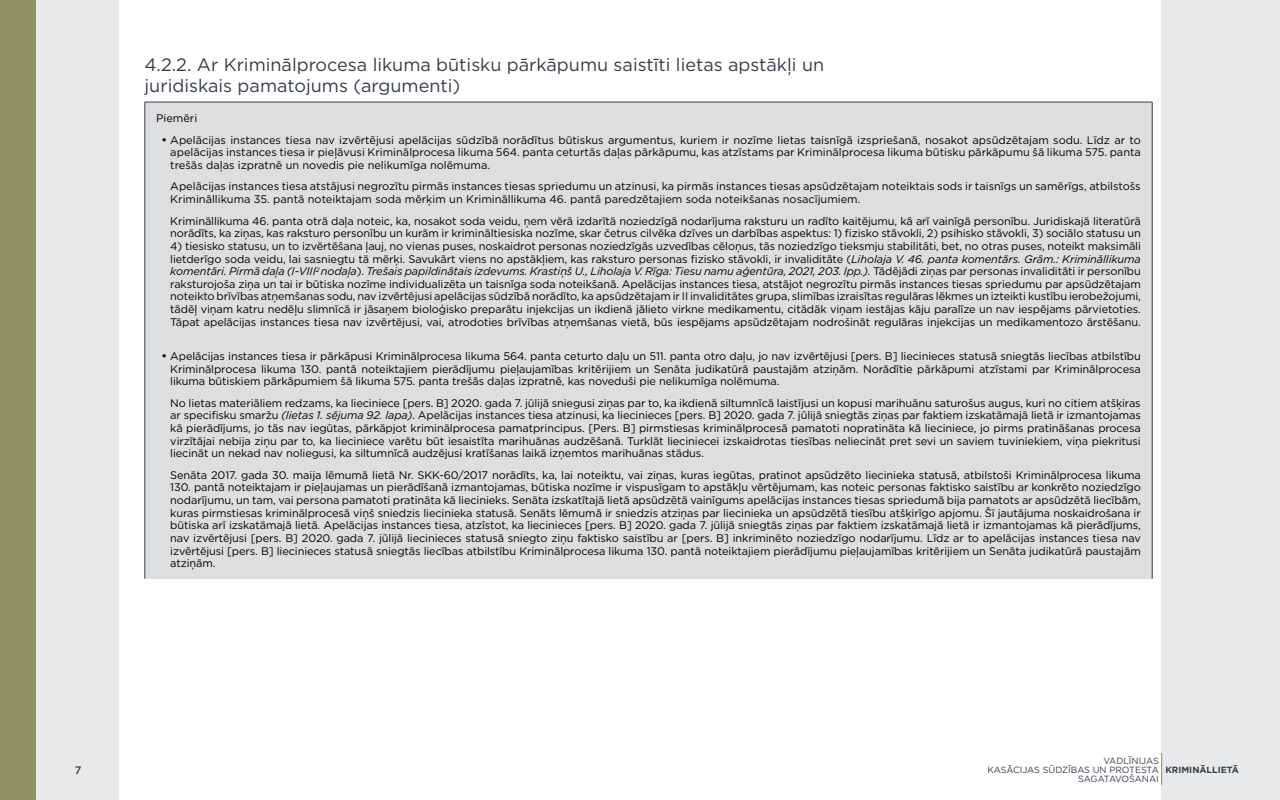
<style>
.page{position:relative;width:1280px;height:800px;background:#fff}
.page>*{position:absolute;margin:0;border:0;box-sizing:border-box;transform-origin:0 0}
._3_limenis_virsrakst{font:18px/20.7px "Gotham";color:#343e49}
.List_Paragraph{font:11px/12.6px "Gotham";letter-spacing:-.01em;color:#000;text-align:justify}
.t1{font:500 10.9px "Gotham";color:#343e49}
.t2{font:9px/9px "Gotham";letter-spacing:-.005em;color:#343e49;text-align:right}
.t3{font:700 9px "Gotham";color:#343e49}
.s1{font-style:italic}
</style>
<div class="page">
<div style="left:0;top:0;width:119px;height:800px;background:#e8e9ea"></div>
<div style="left:0;top:0;width:36px;height:800px;background:#8f9265"></div>
<div style="left:1162px;top:0;width:118px;height:800px;background:#e8e9ea"></div>
<hr style="left:1161px;top:753px;width:1px;height:32px;background:#8f9265">
<div style="left:145px;top:102px;width:1007px;height:477px;background:#dddee0"></div>
<hr style="left:145px;top:102px;width:1007px;height:1px;background:#343e49">
<hr style="left:145px;top:102px;width:1px;height:477px;background:#343e49">
<hr style="left:1152px;top:102px;width:1px;height:477px;background:#343e49">
<p class="_3_limenis_virsrakst" style="left:145px;top:54px;width:681px">4.2.2. Ar Kriminālprocesa likuma būtisku pārkāpumu saistīti lietas apstākļi un juridiskais pamatojums (argumenti)</p>
<p class="List_Paragraph" style="left:156px;top:112px;width:43px">Piemēri</p>
<p class="List_Paragraph" style="left:170px;top:133px;width:972px;text-indent:-9px">• Apelācijas instances tiesa nav izvērtējusi apelācijas sūdzībā norādītus būtiskus argumentus, kuriem ir nozīme lietas taisnīgā izspriešanā, nosakot apsūdzētajam sodu. Līdz ar to apelācijas instances tiesa ir pieļāvusi Kriminālprocesa likuma 564. panta ceturtās daļas pārkāpumu, kas atzīstams par Kriminālprocesa likuma būtisku pārkāpumu šā likuma 575. panta trešās daļas izpratnē un novedis pie nelikumīga nolēmuma.</p>
<p class="List_Paragraph" style="left:170px;top:180px;width:972px">Apelācijas instances tiesa atstājusi negrozītu pirmās instances tiesas spriedumu un atzinusi, ka pirmās instances tiesas apsūdzētajam noteiktais sods ir taisnīgs un samērīgs, atbilstošs<br>Krimināllikuma 35. pantā noteiktajam soda mērķim un Krimināllikuma 46. pantā paredzētajiem soda noteikšanas nosacījumiem.</p>
<p class="List_Paragraph" style="left:170px;top:214px;width:972px">Krimināllikuma 46. panta otrā daļa noteic, ka, nosakot soda veidu, ņem vērā izdarītā noziedzīgā nodarījuma raksturu un radīto kaitējumu, kā arī vainīgā personību. Juridiskajā literatūrā norādīts, ka ziņas, kas raksturo personību un kurām ir krimināltiesiska nozīme, skar četrus cilvēka dzīves un darbības aspektus: 1) fizisko stāvokli, 2) psihisko stāvokli, 3) sociālo statusu un</p>
<p class="List_Paragraph" style="left:170px;top:239px;width:972px">4) tiesisko statusu, un to izvērtēšana ļauj, no vienas puses, noskaidrot personas noziedzīgās uzvedības cēloņus, tās noziedzīgo tieksmju stabilitāti, bet, no otras puses, noteikt maksimāli lietderīgo soda veidu, lai sasniegtu tā mērķi. Savukārt viens no apstākļiem, kas raksturo personas fizisko stāvokli, ir invaliditāte (<span class="s1">Liholaja V. 46. panta komentārs. Grām.: Krimināllikuma komentāri. Pirmā daļa (I-VIII</span><sup>2</sup> <span class="s1">nodaļa</span>). <span class="s1">Trešais papildinātais izdevums. Krastiņš U., Liholaja V. Rīga: Tiesu namu aģentūra, 2021, 203. lpp.).</span> Tādējādi ziņas par personas invaliditāti ir personību raksturojoša ziņa un tai ir būtiska nozīme individualizēta un taisnīga soda noteikšanā. Apelācijas instances tiesa, atstājot negrozītu pirmās instances tiesas spriedumu par apsūdzētajam noteikto brīvības atņemšanas sodu, nav izvērtējusi apelācijas sūdzībā norādīto, ka apsūdzētajam ir II invaliditātes grupa, slimības izraisītas regulāras lēkmes un izteikti kustību ierobežojumi, tādēļ viņam katru nedēļu slimnīcā ir jāsaņem bioloģisko preparātu injekcijas un ikdienā jālieto virkne medikamentu, citādāk viņam iestājas kāju paralīze un nav iespējams pārvietoties.<br>Tāpat apelācijas instances tiesa nav izvērtējusi, vai, atrodoties brīvības atņemšanas vietā, būs iespējams apsūdzētajam nodrošināt regulāras injekcijas un medikamentozo ārstēšanu.</p>
<p class="List_Paragraph" style="left:170px;top:349px;width:972px;text-indent:-9px">• Apelācijas instances tiesa ir pārkāpusi Kriminālprocesa likuma 564. panta ceturto daļu un 511. panta otro daļu, jo nav izvērtējusi [pers. B] liecinieces statusā sniegtās liecības atbilstību Kriminālprocesa likuma 130. pantā noteiktajiem pierādījumu pieļaujamības kritērijiem un Senāta judikatūrā paustajām atziņām. Norādītie pārkāpumi atzīstami par Kriminālprocesa likuma būtiskiem pārkāpumiem šā likuma 575. panta trešās daļas izpratnē, kas noveduši pie nelikumīga nolēmuma.</p>
<p class="List_Paragraph" style="left:170px;top:396px;width:972px">No lietas materiāliem redzams, ka lieciniece [pers. B] 2020. gada 7. jūlijā sniegusi ziņas par to, ka ikdienā siltumnīcā laistījusi un kopusi marihuānu saturošus augus, kuri no citiem atšķiras ar specifisku smaržu <span class="s1">(lietas 1. sējuma 92. lapa)</span>. Apelācijas instances tiesa atzinusi, ka liecinieces [pers. B] 2020. gada 7. jūlijā sniegtās ziņas par faktiem izskatāmajā lietā ir izmantojamas kā pierādījums, jo tās nav iegūtas, pārkāpjot kriminālprocesa pamatprincipus. [Pers. B] pirmstiesas kriminālprocesā pamatoti nopratināta kā lieciniece, jo pirms pratināšanas procesa virzītājai nebija ziņu par to, ka lieciniece varētu būt iesaistīta marihuānas audzēšanā. Turklāt lieciniecei izskaidrotas tiesības neliecināt pret sevi un saviem tuviniekiem, viņa piekritusi liecināt un nekad nav noliegusi, ka siltumnīcā audzējusi kratīšanas laikā izņemtos marihuānas stādus.</p>
<p class="List_Paragraph" style="left:170px;top:468px;width:972px">Senāta 2017. gada 30. maija lēmumā lietā Nr. SKK-60/2017 norādīts, ka, lai noteiktu, vai ziņas, kuras iegūtas, pratinot apsūdzēto liecinieka statusā, atbilstoši Kriminālprocesa likuma 130. pantā noteiktajam ir pieļaujamas un pierādīšanā izmantojamas, būtiska nozīme ir vispusīgam to apstākļu vērtējumam, kas noteic personas faktisko saistību ar konkrēto noziedzīgo nodarījumu, un tam, vai persona pamatoti pratināta kā liecinieks. Senāta izskatītajā lietā apsūdzētā vainīgums apelācijas instances tiesas spriedumā bija pamatots ar apsūdzētā liecībām, kuras pirmstiesas kriminālprocesā viņš sniedzis liecinieka statusā. Senāts lēmumā ir sniedzis atziņas par liecinieka un apsūdzētā tiesību atšķirīgo apjomu. Šī jautājuma noskaidrošana ir būtiska arī izskatāmajā lietā. Apelācijas instances tiesa, atzīstot, ka liecinieces [pers. B] 2020. gada 7. jūlijā sniegtās ziņas par faktiem izskatāmajā lietā ir izmantojamas kā pierādījums, nav izvērtējusi [pers. B] 2020. gada 7. jūlijā liecinieces statusā sniegto ziņu faktisko saistību ar [pers. B] inkriminēto noziedzīgo nodarījumu. Līdz ar to apelācijas instances tiesa nav izvērtējusi [pers. B] liecinieces statusā sniegtās liecības atbilstību Kriminālprocesa likuma 130. pantā noteiktajiem pierādījumu pieļaujamības kritērijiem un Senāta judikatūrā paustajām atziņām.</p>
<p class="t2" style="left:988px;top:756px;width:173px">VADLĪNIJAS<br>KASĀCIJAS SŪDZĪBAS UN PROTESTA<br>SAGATAVOŠANAI</p>
<p class="t1" style="left:75px;top:763px;width:8px">7</p>
<p class="t3" style="left:1165px;top:764px;width:75px">KRIMINĀLLIETĀ</p>
</div>
